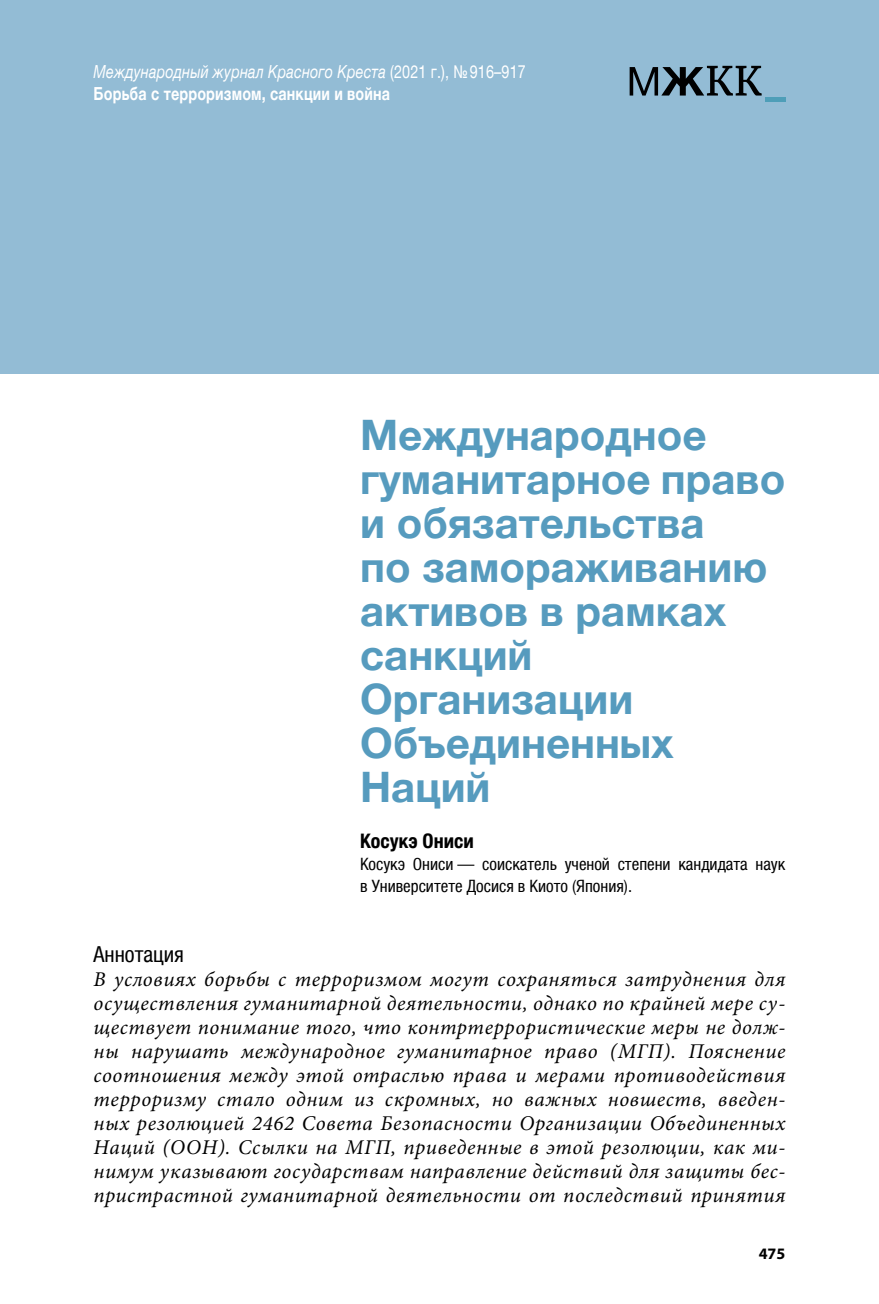
<style>
.page{position:relative;width:879px;height:1304px;background:#fff}
.page>*{position:absolute;margin:0;border:0;box-sizing:border-box;transform-origin:0 0}
.titre{font:700 42px/44px "Helvetica Neue LTCYR";color:#569bbe}
.abstract{font:condensed 22px "Helvetica Neue LTCYR";color:#000}
.resumé_1e_para{font:italic 21px/24px "Minion Pro";letter-spacing:.03em;color:#000;text-align:justify}
.resume_auteur_avtor{font:700 condensed 20px "Helvetica Neue LTCYR";color:#000}
.t1{font:italic 18px/22px "Helvetica Neue LTCYR";letter-spacing:.01em;color:#fff;scale:.8 1}
.resumé_auteur{font:condensed 17px/22px "Helvetica Neue LTCYR";color:#000}
.t2{font:700 16px "Myriad Pro";color:#000}
.s1{font-style:normal}
.s2{font-weight:700;font-style:normal}
</style>
<div class="page">
<div style="left:0;top:0;width:879px;height:374px;background:#93bcd5"></div>
<svg style="left:629px;top:66px;width:132px;height:30px"></svg>
<div style="left:765px;top:97px;width:20px;height:5px;background:#4e9eb8"></div>
<p class="t1" style="left:94px;top:61px;width:542px">Международный журнал Красного Креста <span class="s1">(2021 г.), №916–917<br></span><span class="s2">Борьба с терроризмом, санкции и война</span></p>
<p class="titre" style="left:360px;top:413px;width:427px">Международное гуманитарное право и обязательства<br>по замораживанию активов в рамках санкций<br>Организации<br>Объединенных<br>Наций</p>
<p class="resume_auteur_avtor" style="left:360px;top:830px;width:115px">Косукэ Ониси</p>
<p class="resumé_auteur" style="left:360px;top:853px;width:427px">Косукэ Ониси — соискатель ученой степени кандидата наук в Университете Досися в Киото (Япония).</p>
<p class="abstract" style="left:94px;top:942px;width:92px">Аннотация</p>
<p class="resumé_1e_para" style="left:94px;top:967px;width:693px">В условиях борьбы с терроризмом могут сохраняться затруднения для осуществления гуманитарной деятельности, однако по крайней мере су&shy;ществует понимание того, что контртеррористические меры не долж&shy;ны нарушать международное гуманитарное право (МГП). Пояснение соотношения между этой отраслью права и мерами противодействия терроризму стало одним из скромных, но важных новшеств, введен&shy;ных резолюцией 2462 Совета Безопасности Организации Объединенных Наций (ООН). Ссылки на МГП, приведенные в этой резолюции, как ми&shy;нимум указывают государствам направление действий для защиты бес&shy;пристрастной гуманитарной деятельности от последствий принятия</p>
<p class="t2" style="left:759px;top:1243px;width:28px">475</p>
</div>
